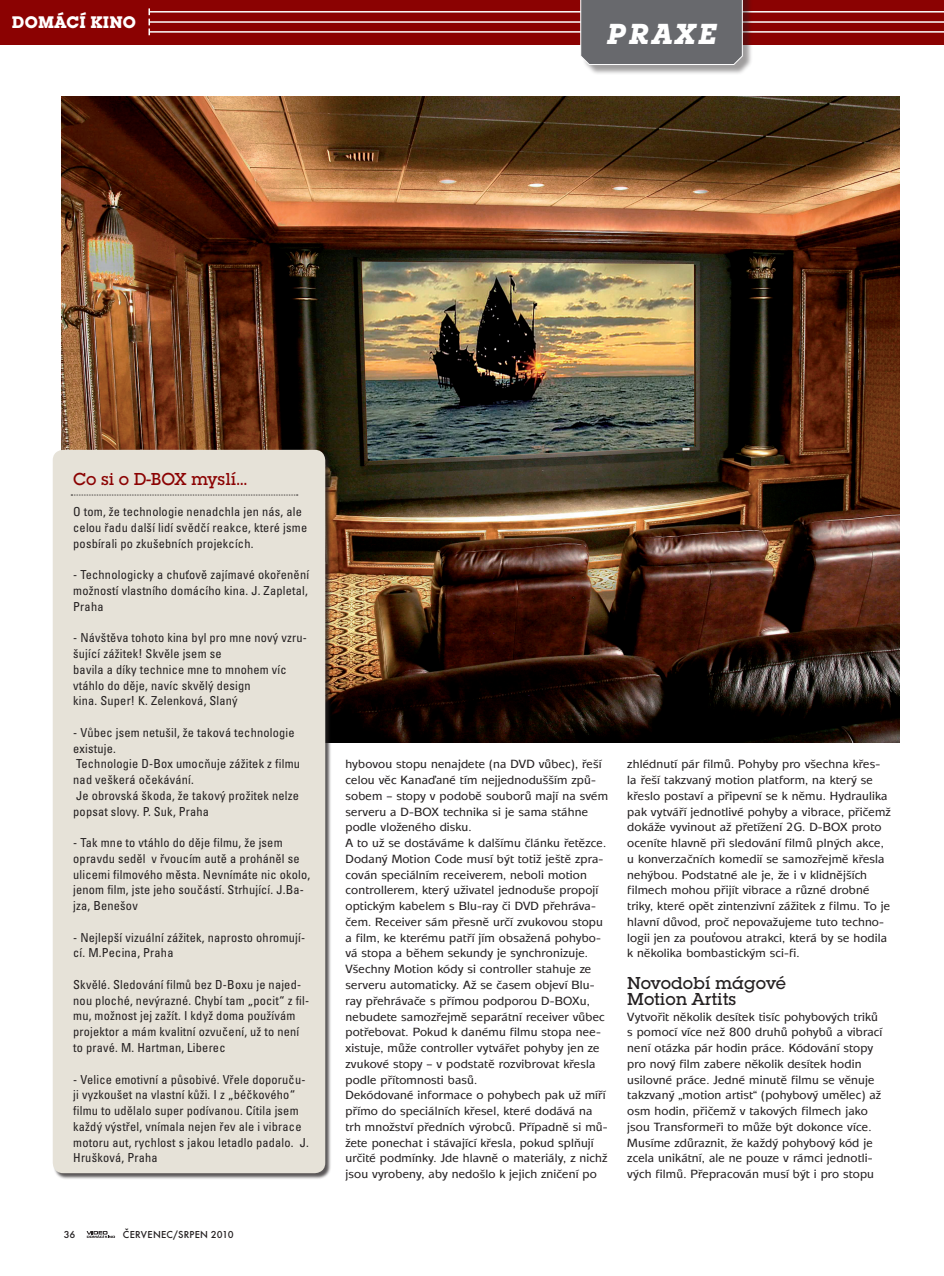
<style>
.page{position:relative;width:944px;height:1276px;background:#fff}
.page>*{position:absolute;margin:0;border:0;box-sizing:border-box;transform-origin:0 0}
.t1{font:italic 700 30.15px "Lubalin Graph Itc TOT";letter-spacing:.115em;color:#fff}
.t2{font:500 18px/15.8px "Lubalin Graph Itc TOT";color:#231f20}
.t3{font:500 18px "Lubalin Graph Itc TOT";color:#8b0202}
.t4{font:700 17.55px "Lubalin Graph Itc TOT";color:#fff}
.t5{font:500 12.3px/15.8px "Mixage Itc TOT";letter-spacing:.01em;color:#231f20}
.t6{font:condensed 12.3px/15.8px "Univers CE";letter-spacing:.015em;color:#231f20}
.t7{font:500 10.5px "Futura TOT";letter-spacing:.02em;color:#231f20}
</style>
<div class="page">
<svg style="left:87px;top:1231px;width:28px;height:7px"></svg>
<img style="left:62px;top:97px;width:838px;height:646px">
<div style="left:0;top:0;width:944px;height:44px;background:#8b0202"></div>
<hr style="left:149px;top:21px;width:795px;height:2px;background:#fff">
<hr style="left:149px;top:11px;width:795px;height:2px;background:#fff">
<hr style="left:149px;top:31px;width:795px;height:2px;background:#fff">
<svg style="left:148px;top:8px;width:2px;height:27px"></svg>
<div style="left:53px;top:450px;width:278px;height:729px;background:#231f20;opacity:.75"></div>
<div style="left:53px;top:450px;width:272px;height:723px;background:#e6e2d8;border-radius:10px"></div>
<svg style="left:71px;top:494px;width:227px;height:1px"></svg>
<div style="left:582px;top:0;width:171px;height:75px;background:#231f20;opacity:.44"></div>
<div style="left:580px;top:0;width:163px;height:65px;background:#68696d"></div>
<h3 class="t4" style="left:12px;top:11px;width:15px">DOM</h3>
<h3 class="t4" style="left:54px;top:11px;width:61px">ÁCÍ KINO</h3>
<h1 class="t1" style="left:607px;top:16px;width:111px">PRAXE</h1>
<h2 class="t3" style="left:73px;top:468px;width:176px">Co si o D-BOX myslí…</h2>
<p class="t6" style="left:73px;top:504px;width:235px">O tom, že technologie nenadchla jen nás, ale celou řadu další lidí svědčí reakce, které jsme posbírali po zkušebních projekcích.</p>
<p class="t6" style="left:73px;top:567px;width:237px;text-align:justify">- Technologicky a chuťově zajímavé okořenění možností vlastního domácího kina. J. Zapletal, Praha</p>
<p class="t6" style="left:73px;top:630px;width:235px">- Návštěva tohoto kina byl pro mne nový vzru&shy;šující zážitek! Skvěle jsem se<br>bavila a díky technice mne to mnohem víc vtáhlo do děje, navíc skvělý design<br>kina. Super! K. Zelenková, Slaný</p>
<p class="t6" style="left:73px;top:725px;width:228px">- Vůbec jsem netušil, že taková technologie existuje.<br>Technologie D-Box umocňuje zážitek z filmu nad veškerá očekávání.<br>Je obrovská škoda, že takový prožitek nelze popsat slovy. P. Suk, Praha</p>
<p class="t6" style="left:73px;top:835px;width:239px">- Tak mne to vtáhlo do děje filmu, že jsem opravdu seděl v řvoucím autě a proháněl se ulicemi filmového města. Nevnímáte nic okolo, jenom film, jste jeho součástí. Strhující. J.Ba&shy;jza, Benešov</p>
<p class="t6" style="left:73px;top:929px;width:233px">- Nejlepší vizuální zážitek, naprosto ohromují&shy;cí. M.Pecina, Praha</p>
<p class="t6" style="left:73px;top:977px;width:238px">Skvělé. Sledování filmů bez D-Boxu je najed&shy;nou ploché, nevýrazné. Chybí tam „pocit“ z fil&shy;mu, možnost jej zažít. I když doma používám projektor a mám kvalitní ozvučení, už to není to pravé. M. Hartman, Liberec</p>
<p class="t6" style="left:73px;top:1071px;width:237px">- Velice emotivní a působivé. Vřele doporuču&shy;ji vyzkoušet na vlastní kůži. I z „béčkového“ filmu to udělalo super podívanou. Cítila jsem každý výstřel, vnímala nejen řev ale i vibrace motoru aut, rychlost s jakou letadlo padalo. J.<br>Hrušková, Praha</p>
<p class="t7" style="left:64px;top:1228px;width:13px">36</p>
<p class="t7" style="left:123px;top:1228px;width:112px">ČERVENEC/SRPEN 2010</p>
<p class="t5" style="left:346px;top:756px;width:264px">hybovou stopu nenajdete (na DVD vůbec), řeší celou věc Kanaďané tím nejjednodušším způ&shy;sobem – stopy v podobě souborů mají na svém serveru a D-BOX technika si je sama stáhne podle vloženého disku.<br>A to už se dostáváme k dalšímu článku řetězce.<br>Dodaný Motion Code musí být totiž ještě zpra&shy;cován speciálním receiverem, neboli motion controllerem, který uživatel jednoduše propojí optickým kabelem s Blu-ray či DVD přehráva&shy;čem. Receiver sám přesně určí zvukovou stopu a film, ke kterému patří jím obsažená pohybo&shy;vá stopa a během sekundy je synchronizuje.<br>Všechny Motion kódy si controller stahuje ze serveru automaticky. Až se časem objeví Blu&shy;ray přehrávače s přímou podporou D-BOXu, nebudete samozřejmě separátní receiver vůbec potřebovat. Pokud k danému filmu stopa nee&shy;xistuje, může controller vytvářet pohyby jen ze zvukové stopy – v podstatě rozvibrovat křesla podle přítomnosti basů.<br>Dekódované informace o pohybech pak už míří přímo do speciálních křesel, které dodává na trh množství předních výrobců. Případně si mů&shy;žete ponechat i stávající křesla, pokud splňují určité podmínky. Jde hlavně o materiály, z nichž jsou vyrobeny, aby nedošlo k jejich zničení po</p>
<p class="t5" style="left:627px;top:756px;width:265px">zhlédnutí pár filmů. Pohyby pro všechna křes&shy;la řeší takzvaný motion platform, na který se křeslo postaví a připevní se k němu. Hydraulika pak vytváří jednotlivé pohyby a vibrace, přičemž dokáže vyvinout až přetížení 2G. D-BOX proto oceníte hlavně při sledování filmů plných akce, u konverzačních komedií se samozřejmě křesla nehýbou. Podstatné ale je, že i v klidnějších filmech mohou přijít vibrace a různé drobné triky, které opět zintenzivní zážitek z filmu. To je hlavní důvod, proč nepovažujeme tuto techno&shy;logii jen za pouťovou atrakci, která by se hodila k několika bombastickým sci-fi.</p>
<h2 class="t2" style="left:627px;top:975px;width:160px">Novodobí mágové<br>Motion Artits</h2>
<p class="t5" style="left:627px;top:1008px;width:257px">Vytvořit několik desítek tisíc pohybových triků s pomocí více než 800 druhů pohybů a vibrací není otázka pár hodin práce. Kódování stopy pro nový film zabere několik desítek hodin usilovné práce. Jedné minutě filmu se věnuje takzvaný „motion artist“ (pohybový umělec) až osm hodin, přičemž v takových filmech jako jsou Transformeři to může být dokonce více.<br>Musíme zdůraznit, že každý pohybový kód je zcela unikátní, ale ne pouze v rámci jednotli&shy;vých filmů. Přepracován musí být i pro stopu</p>
</div>
